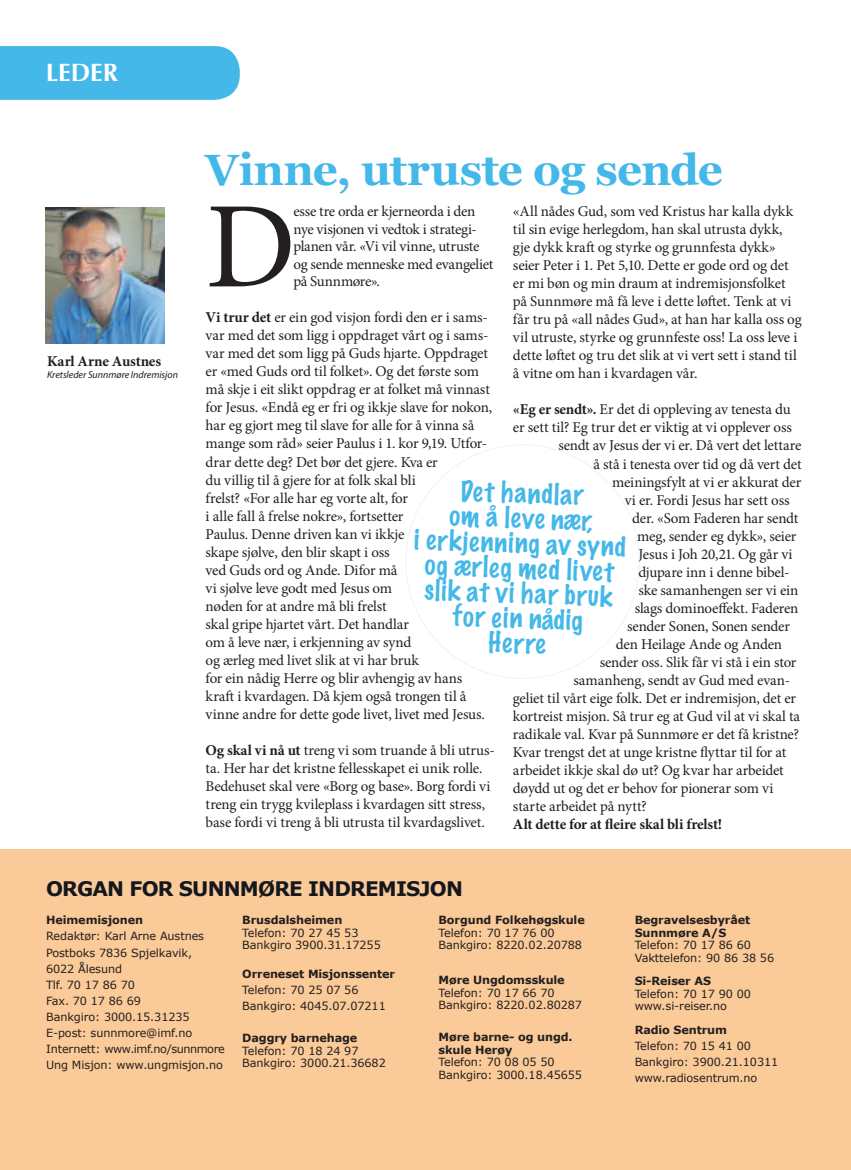
<style>
.page{position:relative;width:851px;height:1170px;background:#fff}
.page>*{position:absolute;margin:0;border:0;box-sizing:border-box;transform-origin:0 0}
.t1{font:122.75px "Minion Pro";color:#231f20}
.Overskrift_liten{font:700 43.75px "Georgia";letter-spacing:-.015em;color:#44b8e8}
.t2{font:100 26.25px/25px "Marker Felt";color:#44b8e8;text-align:center}
.t3{font:700 25px "Optima";color:#fff}
.t4{font:700 20px "Verdana";letter-spacing:-.04em;color:#14181e}
.t5{font:15px/18px "Minion Pro";letter-spacing:-.015em;color:#231f20}
.Innrykk_leiar{font:700 15px "Minion Pro";letter-spacing:-.01em;color:#231f20}
.t6{font:11.25px "Verdana";letter-spacing:-.01em;color:#231f20}
.t7{font:700 11.25px/12.5px "Verdana";letter-spacing:-.01em;color:#231f20}
.t8{font:11.25px "Verdana";letter-spacing:-.04em;color:#231f20}
.Bildetekst{font:italic 10px "Myriad Pro";color:#231f20}
.s1{font-weight:700}
</style>
<div class="page">
<div style="left:0;top:849px;width:850px;height:320px;background:#faca98"></div>
<div style="left:0;top:46px;width:240px;height:54px;background:#44b8e8"></div>
<img style="left:46px;top:207px;width:119px;height:136px">
<p class="t3" style="left:46px;top:58px;width:74px">LEDER</p>
<p class="Innrykk_leiar" style="left:47px;top:350px;width:116px">Karl Arne Austnes</p>
<p class="Bildetekst" style="left:47px;top:368px;width:132px">Kretsleder Sunnmøre Indremisjon</p>
<p class="Overskrift_liten" style="left:206px;top:137px;width:519px">Vinne, utruste og sende</p>
<p class="t1" style="left:206px;top:165px;width:92px">D</p>
<p class="t5" style="left:293px;top:203px;width:201px;line-height:17.5px">esse tre orda er kjerneorda i den nye visjonen vi vedtok i strategi&shy;planen vår. «Vi vil vinne, utruste og sende menneske med evangeliet på Sunnmøre».</p>
<p class="t5" style="left:206px;top:309px;width:288px"><span class="s1">Vi trur det</span> er ein god visjon fordi den er i sams&shy;var med det som ligg i oppdraget vårt og i sams&shy;var med det som ligg på Guds hjarte. Oppdraget er «med Guds ord til folket». Og det første som må skje i eit slikt oppdrag er at folket må vinnast for Jesus. «Endå eg er fri og ikkje slave for nokon, har eg gjort meg til slave for alle for å vinna så mange som råd» seier Paulus i 1. kor 9,19. Utfor&shy;drar dette deg? Det bør det gjere. Kva er<br>du villig til å gjere for at folk skal bli<br>frelst? «For alle har eg vorte alt, for<br>i alle fall å frelse nokre», fortsetter<br>Paulus. Denne driven kan vi ikkje<br>skape sjølve, den blir skapt i oss<br>ved Guds ord og Ande. Difor må<br>vi sjølve leve godt med Jesus om<br>nøden for at andre må bli frelst<br>skal gripe hjartet vårt. Det handlar<br>om å leve nær, i erkjenning av synd<br>og ærleg med livet slik at vi har bruk<br>for ein nådig Herre og blir avhengig av hans kraft i kvardagen. Då kjem også trongen til å vinne andre for dette gode livet, livet med Jesus.</p>
<p class="t5" style="left:206px;top:741px;width:290px"><span class="s1">Og skal vi nå ut</span> treng vi som truande å bli utrus&shy;ta. Her har det kristne fellesskapet ei unik rolle.<br>Bedehuset skal vere «Borg og base». Borg fordi vi treng ein trygg kvileplass i kvardagen sitt stress, base fordi vi treng å bli utrusta til kvardagslivet.</p>
<p class="t5" style="left:513px;top:203px;width:290px">«All nådes Gud, som ved Kristus har kalla dykk til sin evige herlegdom, han skal utrusta dykk, gje dykk kraft og styrke og grunnfesta dykk» seier Peter i 1. Pet 5,10. Dette er gode ord og det er mi bøn og min draum at indremisjonsfolket på Sunnmøre må få leve i dette løftet. Tenk at vi får tru på «all nådes Gud», at han har kalla oss og vil utruste, styrke og grunnfeste oss! La oss leve i dette løftet og tru det slik at vi vert sett i stand til å vitne om han i kvardagen vår.</p>
<p class="t5" style="left:513px;top:401px;width:279px"><span class="s1">«Eg er sendt».</span> Er det di oppleving av tenesta du</p>
<p class="t5" style="left:513px;top:419px;width:280px">er sett til? Eg trur det er viktig at vi opplever oss</p>
<p class="t5" style="left:558px;top:437px;width:244px">sendt av Jesus der vi er. Då vert det lettare</p>
<p class="t5" style="left:593px;top:455px;width:210px">å stå i tenesta over tid og då vert det</p>
<p class="t5" style="left:612px;top:473px;width:190px">meiningsfylt at vi er akkurat der</p>
<p class="t5" style="left:624px;top:491px;width:166px">vi er. Fordi Jesus har sett oss</p>
<p class="t5" style="left:632px;top:509px;width:168px">der. «Som Faderen har sendt</p>
<p class="t5" style="left:637px;top:527px;width:161px">meg, sender eg dykk», seier</p>
<p class="t5" style="left:638px;top:545px;width:156px">Jesus i Joh 20,21. Og går vi</p>
<p class="t5" style="left:638px;top:563px;width:152px">djupare inn i denne bibel-</p>
<p class="t5" style="left:638px;top:581px;width:161px">ske samanhengen ser vi ein</p>
<p class="t5" style="left:634px;top:599px;width:165px">slags dominoeffekt. Faderen</p>
<p class="t5" style="left:627px;top:617px;width:164px">sender Sonen, Sonen sender</p>
<p class="t5" style="left:616px;top:635px;width:167px">den Heilage Ande og Anden</p>
<p class="t5" style="left:599px;top:653px;width:198px">sender oss. Slik får vi stå i ein stor</p>
<p class="t5" style="left:573px;top:671px;width:218px">samanheng, sendt av Gud med evan-</p>
<p class="t5" style="left:513px;top:689px;width:285px">geliet til vårt eige folk. Det er indremisjon, det er</p>
<p class="t5" style="left:513px;top:707px;width:289px">kortreist misjon. Så trur eg at Gud vil at vi skal ta</p>
<p class="t5" style="left:513px;top:725px;width:288px">radikale val. Kvar på Sunnmøre er det få kristne?</p>
<p class="t5" style="left:513px;top:743px;width:275px">Kvar trengst det at unge kristne flyttar til for at</p>
<p class="t5" style="left:513px;top:761px;width:272px">arbeidet ikkje skal dø ut? Og kvar har arbeidet</p>
<p class="t5" style="left:513px;top:779px;width:262px">døydd ut og det er behov for pionerar som vi</p>
<p class="t5" style="left:513px;top:797px;width:135px">starte arbeidet på nytt?</p>
<p class="Innrykk_leiar" style="left:513px;top:813px;width:211px">Alt dette for at fleire skal bli frelst!</p>
<p class="t2" style="left:461px;top:477px;width:125px;rotate:2deg">Det handlar</p>
<p class="t2" style="left:415px;top:501px;width:213px;rotate:2deg">om å leve nær,<br>i erkjenning av synd og ærleg med livet slik at vi har bruk for ein nådig</p>
<p class="t2" style="left:488px;top:628px;width:59px;rotate:2deg">Herre</p>
<p class="t4" style="left:46px;top:875px;width:418px">ORGAN FOR SUNNMØRE INDREMISJON</p>
<p class="t7" style="left:46px;top:914px;width:98px">Heimemisjonen</p>
<p class="t6" style="left:46px;top:929px;width:159px">Redaktør: Karl Arne Austnes</p>
<p class="t6" style="left:46px;top:945px;width:148px">Postboks 7836 Spjelkavik,</p>
<p class="t6" style="left:46px;top:961px;width:77px">6022 Ålesund</p>
<p class="t6" style="left:46px;top:977px;width:90px">Tlf. 70 17 86 70</p>
<p class="t6" style="left:46px;top:993px;width:96px">Fax. 70 17 86 69</p>
<p class="t6" style="left:46px;top:1009px;width:145px">Bankgiro: 3000.15.31235</p>
<p class="t6" style="left:46px;top:1025px;width:148px">E-post: sunnmore@imf.no</p>
<p class="t8" style="left:46px;top:1041px;width:180px">Internett: www.imf.no/sunnmore</p>
<p class="t6" style="left:46px;top:1057px;width:178px">Ung Misjon: www.ungmisjon.no</p>
<p class="t7" style="left:242px;top:914px;width:101px">Brusdalsheimen</p>
<p class="t6" style="left:242px;top:925px;width:118px">Telefon: 70 27 45 53</p>
<p class="t6" style="left:242px;top:938px;width:140px">Bankgiro 3900.31.17255</p>
<p class="t7" style="left:242px;top:967px;width:154px">Orreneset Misjonssenter</p>
<p class="t6" style="left:242px;top:982px;width:118px">Telefon: 70 25 07 56</p>
<p class="t6" style="left:242px;top:998px;width:145px">Bankgiro: 4045.07.07211</p>
<p class="t7" style="left:242px;top:1031px;width:116px">Daggry barnehage</p>
<p class="t6" style="left:242px;top:1043px;width:118px">Telefon: 70 18 24 97</p>
<p class="t6" style="left:242px;top:1055px;width:145px">Bankgiro: 3000.21.36682</p>
<p class="t7" style="left:438px;top:914px;width:148px">Borgund Folkehøgskule</p>
<p class="t6" style="left:438px;top:925px;width:118px">Telefon: 70 17 76 00</p>
<p class="t6" style="left:438px;top:938px;width:145px">Bankgiro: 8220.02.20788</p>
<p class="t7" style="left:438px;top:973px;width:128px">Møre Ungdomsskule</p>
<p class="t6" style="left:438px;top:985px;width:118px">Telefon: 70 17 66 70</p>
<p class="t6" style="left:438px;top:997px;width:145px">Bankgiro: 8220.02.80287</p>
<p class="t7" style="left:438px;top:1030px;width:136px">Møre barne- og ungd. skule Herøy</p>
<p class="t6" style="left:438px;top:1054px;width:118px">Telefon: 70 08 05 50</p>
<p class="t6" style="left:438px;top:1067px;width:145px">Bankgiro: 3000.18.45655</p>
<p class="t7" style="left:634px;top:914px;width:117px">Begravelsesbyrået</p>
<p class="t7" style="left:634px;top:926px;width:93px">Sunnmøre A/S</p>
<p class="t6" style="left:634px;top:938px;width:118px">Telefon: 70 17 86 60</p>
<p class="t6" style="left:634px;top:950px;width:141px">Vakttelefon: 90 86 38 56</p>
<p class="t7" style="left:634px;top:974px;width:78px">Si-Reiser AS</p>
<p class="t6" style="left:634px;top:986px;width:118px">Telefon: 70 17 90 00</p>
<p class="t6" style="left:634px;top:998px;width:94px">www.si-reiser.no</p>
<p class="t7" style="left:634px;top:1023px;width:94px">Radio Sentrum</p>
<p class="t6" style="left:634px;top:1038px;width:118px">Telefon: 70 15 41 00</p>
<p class="t6" style="left:634px;top:1054px;width:145px">Bankgiro: 3900.21.10311</p>
<p class="t6" style="left:634px;top:1070px;width:124px">www.radiosentrum.no</p>
</div>
